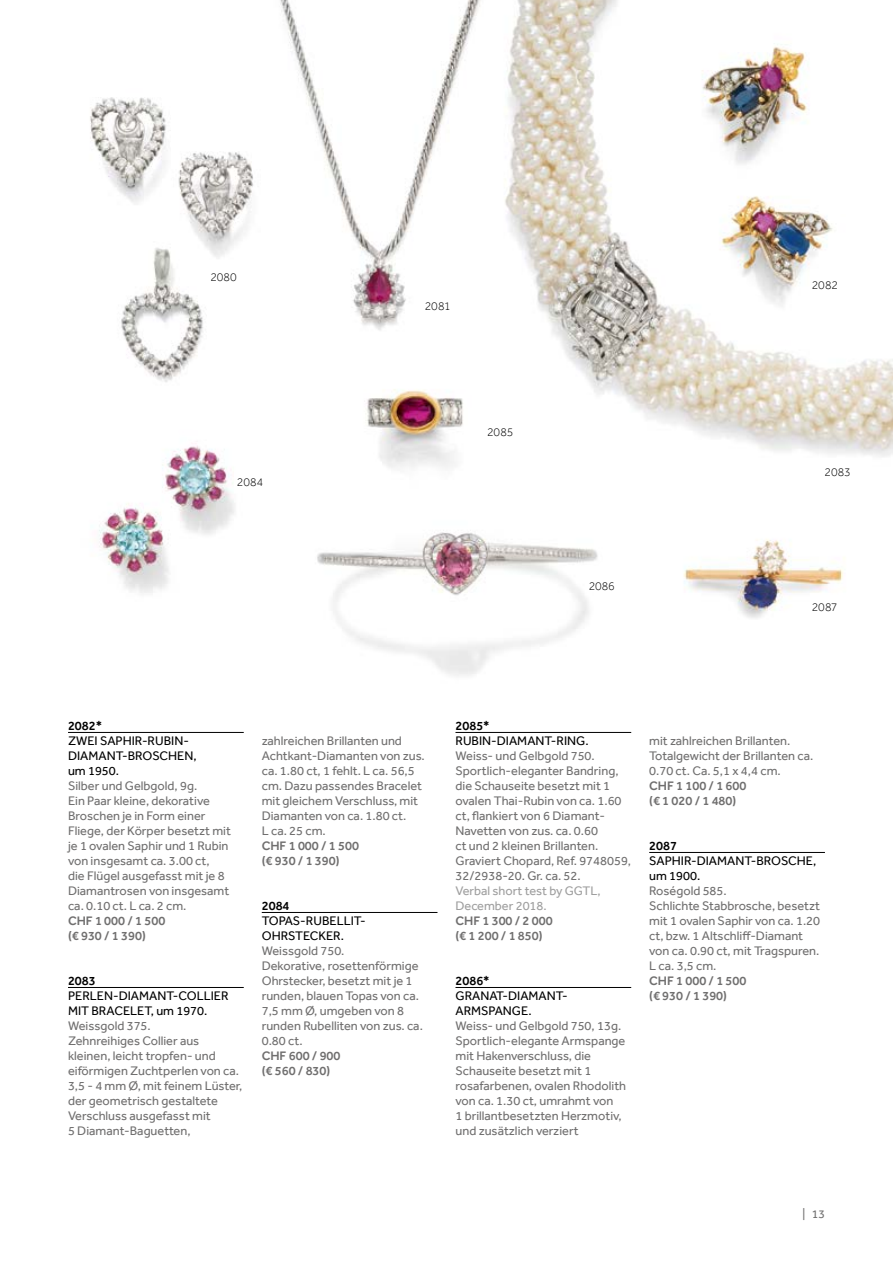
<style>
.page{position:relative;width:893px;height:1263px;background:#fff}
.page>*{position:absolute;margin:0;border:0;box-sizing:border-box;transform-origin:0 0}
.Beschreibung{font:12.75px/15px "Effra";color:#706f6f}
.Titel{font:12.75px/15px "Effra";color:#000}
.Schätzung{font:500 12.75px "Effra";color:#706f6f}
.Schätzung_Euro{font:500 12.75px "Effra";color:#706f6f}
.Footnote{font:12.75px/15px "Effra";color:#9f9f9f}
.Lot{font:500 12.75px "Effra";color:#000}
.t1{font:300 12px "Effra";letter-spacing:.01em;color:#000}
.t2{font:12px "Effra";color:#706f6f}
</style>
<div class="page">
<img style="left:90px;top:0;width:803px;height:676px">
<img style="left:348px;top:355px;width:154px;height:159px">
<hr style="left:68px;top:732px;width:176px;height:1px;background:#000">
<hr style="left:68px;top:987px;width:176px;height:1px;background:#000">
<hr style="left:262px;top:912px;width:175px;height:1px;background:#000">
<hr style="left:455px;top:732px;width:176px;height:1px;background:#000">
<hr style="left:455px;top:987px;width:176px;height:1px;background:#000">
<hr style="left:649px;top:852px;width:176px;height:1px;background:#000">
<p class="t1" style="left:211px;top:269px;width:28px">2080</p>
<p class="t1" style="left:425px;top:299px;width:26px">2081</p>
<p class="t1" style="left:812px;top:278px;width:27px">2082</p>
<p class="t1" style="left:237px;top:475px;width:27px">2084</p>
<p class="t1" style="left:488px;top:425px;width:27px">2085</p>
<p class="t1" style="left:589px;top:579px;width:27px">2086</p>
<p class="t1" style="left:825px;top:464px;width:27px">2083</p>
<p class="t1" style="left:812px;top:599px;width:26px">2087</p>
<p class="Lot" style="left:68px;top:718px;width:36px">2082*</p>
<p class="Titel" style="left:68px;top:733px;width:130px">ZWEI SAPHIR-RUBIN-<br>DIAMANT-BROSCHEN,</p>
<p class="Titel" style="left:68px;top:763px;width:53px">um 1950.</p>
<p class="Beschreibung" style="left:68px;top:778px;width:131px">Silber und Gelbgold, 9g.</p>
<p class="Beschreibung" style="left:68px;top:793px;width:164px">Ein Paar kleine, dekorative<br>Broschen je in Form einer<br>Fliege, der Körper besetzt mit je 1 ovalen Saphir und 1 Rubin von insgesamt ca. 3.00 ct,<br>die Flügel ausgefasst mit je 8<br>Diamantrosen von insgesamt ca. 0.10 ct. L ca. 2 cm.</p>
<p class="Schätzung" style="left:68px;top:913px;width:99px">CHF 1 000 / 1 500</p>
<p class="Schätzung_Euro" style="left:68px;top:928px;width:79px">(€ 930 / 1 390)</p>
<p class="Lot" style="left:68px;top:973px;width:29px">2083</p>
<p class="Titel" style="left:68px;top:988px;width:162px">PERLEN-DIAMANT-COLLIER<br>MIT BRACELET, um 1970.</p>
<p class="Beschreibung" style="left:68px;top:1018px;width:84px">Weissgold 375.</p>
<p class="Beschreibung" style="left:68px;top:1033px;width:176px">Zehnreihiges Collier aus kleinen, leicht tropfen- und eiförmigen Zuchtperlen von ca.<br>3,5 - 4 mm Ø, mit feinem Lüster, der geometrisch gestaltete<br>Verschluss ausgefasst mit<br>5 Diamant-Baguetten,</p>
<p class="Beschreibung" style="left:262px;top:733px;width:165px">zahlreichen Brillanten und<br>Achtkant-Diamanten von zus. ca. 1.80 ct, 1 fehlt. L ca. 56,5 cm. Dazu passendes Bracelet mit gleichem Verschluss, mit<br>Diamanten von ca. 1.80 ct.</p>
<p class="Beschreibung" style="left:262px;top:823px;width:66px">L ca. 25 cm.</p>
<p class="Schätzung" style="left:262px;top:838px;width:99px">CHF 1 000 / 1 500</p>
<p class="Schätzung_Euro" style="left:262px;top:853px;width:79px">(€ 930 / 1 390)</p>
<p class="Lot" style="left:262px;top:898px;width:29px">2084</p>
<p class="Titel" style="left:262px;top:913px;width:106px">TOPAS-RUBELLIT-<br>OHRSTECKER.</p>
<p class="Beschreibung" style="left:262px;top:943px;width:84px">Weissgold 750.</p>
<p class="Beschreibung" style="left:262px;top:958px;width:163px">Dekorative, rosettenförmige<br>Ohrstecker, besetzt mit je 1 runden, blauen Topas von ca.<br>7,5 mm Ø, umgeben von 8 runden Rubelliten von zus. ca.<br>0.80 ct.</p>
<p class="Schätzung" style="left:262px;top:1048px;width:80px">CHF 600 / 900</p>
<p class="Schätzung_Euro" style="left:262px;top:1063px;width:70px">(€ 560 / 830)</p>
<p class="Lot" style="left:455px;top:718px;width:36px">2085*</p>
<p class="Titel" style="left:455px;top:733px;width:135px">RUBIN-DIAMANT-RING.</p>
<p class="Beschreibung" style="left:455px;top:748px;width:141px">Weiss- und Gelbgold 750.</p>
<p class="Beschreibung" style="left:455px;top:763px;width:177px">Sportlich-eleganter Bandring, die Schauseite besetzt mit 1 ovalen Thai-Rubin von ca. 1.60 ct, flankiert von 6 Diamant-<br>Navetten von zus. ca. 0.60<br>ct und 2 kleinen Brillanten.<br>Graviert Chopard, Ref. 9748059,<br>32/2938-20. Gr. ca. 52.</p>
<p class="Footnote" style="left:455px;top:883px;width:147px">Verbal short test by GGTL,<br>December 2018.</p>
<p class="Schätzung" style="left:455px;top:913px;width:99px">CHF 1 300 / 2 000</p>
<p class="Schätzung_Euro" style="left:455px;top:928px;width:89px">(€ 1 200 / 1 850)</p>
<p class="Lot" style="left:455px;top:973px;width:36px">2086*</p>
<p class="Titel" style="left:455px;top:988px;width:114px">GRANAT-DIAMANT-<br>ARMSPANGE.</p>
<p class="Beschreibung" style="left:455px;top:1018px;width:167px">Weiss- und Gelbgold 750, 13g.</p>
<p class="Beschreibung" style="left:455px;top:1033px;width:172px">Sportlich-elegante Armspange mit Hakenverschluss, die<br>Schauseite besetzt mit 1 rosafarbenen, ovalen Rhodolith von ca. 1.30 ct, umrahmt von<br>1 brillantbesetzten Herzmotiv, und zusätzlich verziert</p>
<p class="Beschreibung" style="left:649px;top:733px;width:166px">mit zahlreichen Brillanten.<br>Totalgewicht der Brillanten ca.<br>0.70 ct. Ca. 5,1 x 4,4 cm.</p>
<p class="Schätzung" style="left:649px;top:778px;width:99px">CHF 1 100 / 1 600</p>
<p class="Schätzung_Euro" style="left:649px;top:793px;width:89px">(€ 1 020 / 1 480)</p>
<p class="Lot" style="left:649px;top:838px;width:29px">2087</p>
<p class="Titel" style="left:649px;top:853px;width:169px">SAPHIR-DIAMANT-BROSCHE, um 1900.</p>
<p class="Beschreibung" style="left:649px;top:883px;width:79px">Roségold 585.</p>
<p class="Beschreibung" style="left:649px;top:898px;width:172px">Schlichte Stabbrosche, besetzt mit 1 ovalen Saphir von ca. 1.20 ct, bzw. 1 Altschliff-Diamant von ca. 0.90 ct, mit Tragspuren.<br>L ca. 3,5 cm.</p>
<p class="Schätzung" style="left:649px;top:973px;width:99px">CHF 1 000 / 1 500</p>
<p class="Schätzung_Euro" style="left:649px;top:988px;width:79px">(€ 930 / 1 390)</p>
<p class="t2" style="left:802px;top:1207px;width:24px">| 13</p>
</div>
